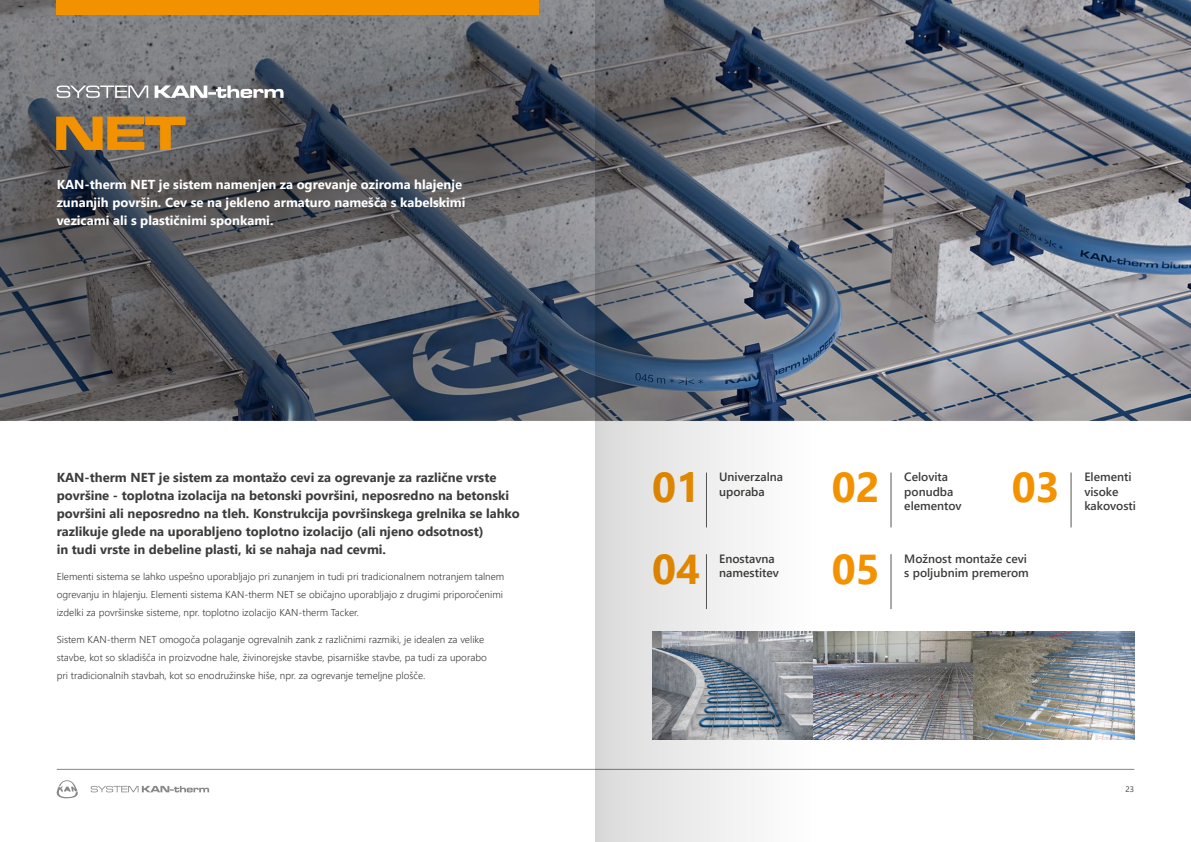
<style>
.page{position:relative;width:1191px;height:842px;background:#fff}
.page>*{position:absolute;margin:0;border:0;box-sizing:border-box;transform-origin:0 0}
.t1{font:50px "Microgramma D Bol Ext";color:#f39200}
.t2{font:700 41.7px/81.6px "Segoe UI";color:#f39200}
.t3{font:700 13px/18px "Segoe UI";color:#3c3c3b}
.t4{font:700 13px/18px "Segoe UI";color:#fff}
.t5{font:600 12px/14.4px "Segoe UI";color:#3c3c3b}
.t6{font:300 10px/18px "Segoe UI";color:#3c3c3b}
.t7{font:8px "Segoe UI";color:#3c3c3b}
</style>
<div class="page">
<svg style="left:57px;top:780px;width:21px;height:18px"></svg>
<svg style="left:91px;top:786px;width:118px;height:6px"></svg>
<img style="left:0;top:0;width:1191px;height:770px">
<hr style="left:57px;top:769px;width:1077px;height:1px;background:#878787">
<div style="left:57px;top:0;width:482px;height:14px;background:#f39200"></div>
<svg style="left:57px;top:85px;width:226px;height:13px"></svg>
<svg style="left:816px;top:632px;width:157px;height:108px;background:#8b8b8d"></svg>
<img style="left:973px;top:632px;width:161px;height:108px">
<hr style="left:890px;top:473px;width:1px;height:54px;background:#575756">
<hr style="left:1070px;top:473px;width:1px;height:54px;background:#575756">
<hr style="left:890px;top:554px;width:1px;height:55px;background:#575756">
<svg style="left:595px;top:0;width:221px;height:842px"></svg>
<h1 class="t1" style="left:54px;top:99px;width:133px">NET</h1>
<h3 class="t4" style="left:57px;top:174px;width:410px">KAN-therm NET je sistem namenjen za ogrevanje oziroma hlajenje zunanjih površin. Cev se na jekleno armaturo namešča s kabelskimi vezicami ali s plastičnimi sponkami.</h3>
<p class="t3" style="left:57px;top:467px;width:464px">KAN-therm NET je sistem za montažo cevi za ogrevanje za različne vrste površine - toplotna izolacija na betonski površini, neposredno na betonski površini ali neposredno na tleh. Konstrukcija površinskega grelnika se lahko razlikuje glede na uporabljeno toplotno izolacijo (ali njeno odsotnost)<br>in tudi vrste in debeline plasti, ki se nahaja nad cevmi.</p>
<p class="t6" style="left:57px;top:566px;width:449px">Elementi sistema se lahko uspešno uporabljajo pri zunanjem in tudi pri tradicionalnem notranjem talnem ogrevanju in hlajenju. Elementi sistema KAN-therm NET se običajno uporabljajo z drugimi priporočenimi izdelki za površinske sisteme, npr. toplotno izolacijo KAN-therm Tacker.</p>
<p class="t6" style="left:57px;top:629px;width:432px">Sistem KAN-therm NET omogoča polaganje ogrevalnih zank z različnimi razmiki, je idealen za velike stavbe, kot so skladišča in proizvodne hale, živinorejske stavbe, pisarniške stavbe, pa tudi za uporabo pri tradicionalnih stavbah, kot so enodružinske hiše, npr. za ogrevanje temeljne plošče.</p>
<p class="t5" style="left:719px;top:469px;width:65px">Univerzalna uporaba</p>
<p class="t5" style="left:904px;top:469px;width:59px">Celovita ponudba elementov</p>
<p class="t5" style="left:1084px;top:469px;width:53px">Elementi visoke kakovosti</p>
<h2 class="t2" style="left:652px;top:443px;width:49px">01<br>04</h2>
<h2 class="t2" style="left:832px;top:443px;width:49px">02</h2>
<h2 class="t2" style="left:1012px;top:443px;width:49px">03</h2>
<p class="t5" style="left:904px;top:550px;width:126px">Možnost montaže cevi s poljubnim premerom</p>
<h2 class="t2" style="left:832px;top:525px;width:49px">05</h2>
<p class="t5" style="left:719px;top:550px;width:61px">Enostavna namestitev</p>
<p class="t7" style="left:1125px;top:781px;width:10px">23</p>
</div>
